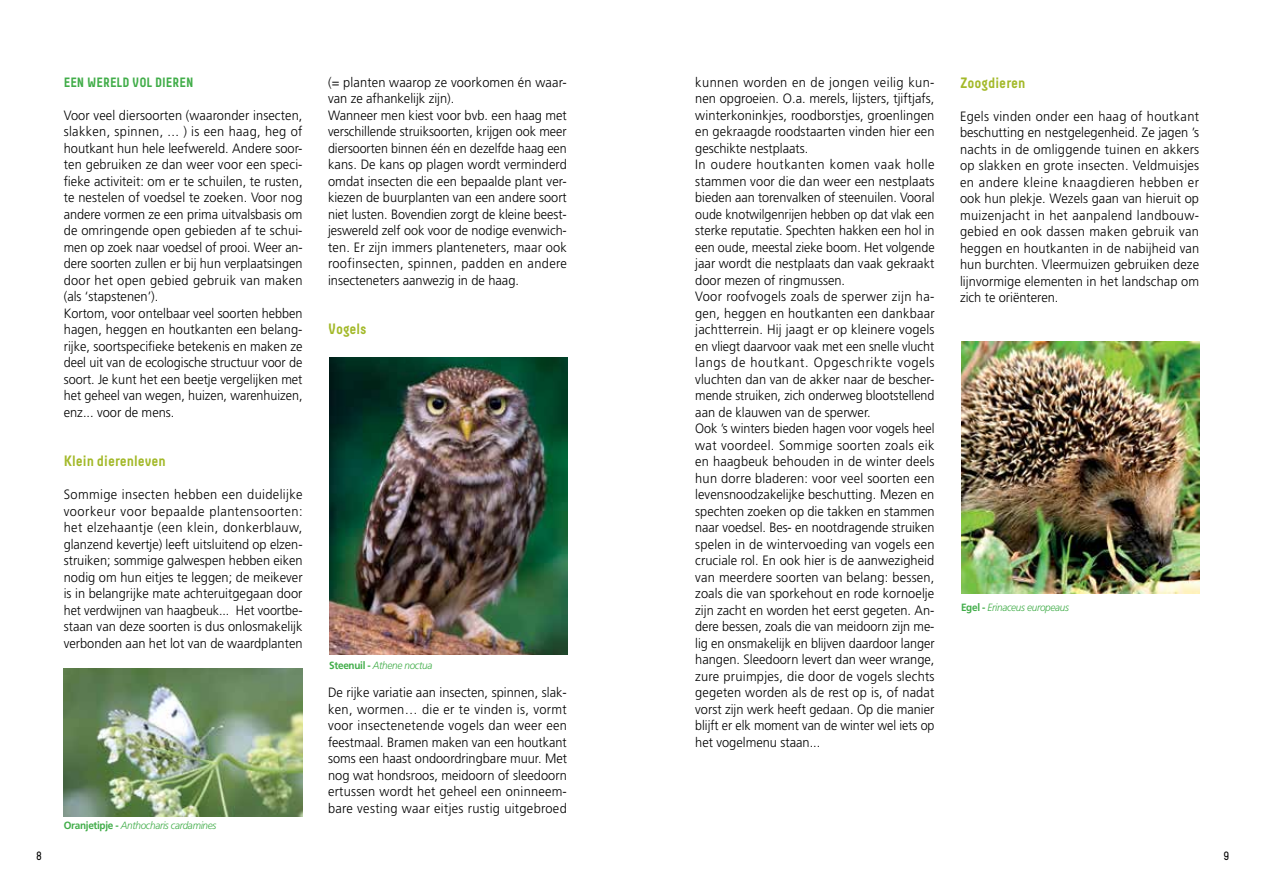
<style>
.page{position:relative;width:1263px;height:893px;background:#fff}
.page>*{position:absolute;margin:0;border:0;box-sizing:border-box;transform-origin:0 0}
.t1{font:700 15px "Decima";color:#a3b929;scale:.95 1}
.t2{font:300 13.5px/16.5px "Frutiger";color:#000;scale:.95 1}
.t3{font:700 13.5px "Decima";color:#41ad49;scale:.95 1}
.t4{font:12px "Decima";color:#000;scale:.95 1}
.t5{font:italic 300 10.5px "Frutiger";letter-spacing:-.03em;color:#41ad49;scale:.95 1}
.s1{font-weight:700;font-style:normal}
</style>
<div class="page">
<img style="left:64px;top:668px;width:238px;height:148px">
<img style="left:329px;top:357px;width:239px;height:298px">
<img style="left:961px;top:342px;width:238px;height:252px">
<p class="t3" style="left:64px;top:74px;width:138px">EEN WERELD VOL DIEREN</p>
<p class="t2" style="left:64px;top:107px;width:253px">Voor veel diersoorten (waaronder insecten, slakken, spinnen, ... ) is een haag, heg of houtkant hun hele leefwereld. Andere soor&shy;ten gebruiken ze dan weer voor een speci&shy;fieke activiteit: om er te schuilen, te rusten, te nestelen of voedsel te zoeken. Voor nog andere vormen ze een prima uitvalsbasis om de omringende open gebieden af te schui&shy;men op zoek naar voedsel of prooi. Weer an&shy;dere soorten zullen er bij hun verplaatsingen door het open gebied gebruik van maken (als ‘stapstenen’).<br>Kortom, voor ontelbaar veel soorten hebben hagen, heggen en houtkanten een belang&shy;rijke, soortspecifieke betekenis en maken ze deel uit van de ecologische structuur voor de soort. Je kunt het een beetje vergelijken met het geheel van wegen, huizen, warenhuizen, enz... voor de mens.</p>
<p class="t1" style="left:64px;top:452px;width:109px">Klein dierenleven</p>
<p class="t2" style="left:64px;top:486px;width:253px;text-align:justify">Sommige insecten hebben een duidelijke voorkeur voor bepaalde plantensoorten: het elzehaantje (een klein, donkerblauw, glanzend kevertje) leeft uitsluitend op elzen&shy;struiken; sommige galwespen hebben eiken nodig om hun eitjes te leggen; de meikever is in belangrijke mate achteruitgegaan door het verdwijnen van haagbeuk... Het voortbe&shy;staan van deze soorten is dus onlosmakelijk verbonden aan het lot van de waardplanten</p>
<p class="t5" style="left:64px;top:820px;width:162px"><span class="s1">Oranjetipje -</span> Anthocharis cardamines</p>
<p class="t2" style="left:328px;top:74px;width:253px">(= planten waarop ze voorkomen én waar&shy;van ze afhankelijk zijn).<br>Wanneer men kiest voor bvb. een haag met verschillende struiksoorten, krijgen ook meer diersoorten binnen één en dezelfde haag een kans. De kans op plagen wordt verminderd omdat insecten die een bepaalde plant ver&shy;kiezen de buurplanten van een andere soort niet lusten. Bovendien zorgt de kleine beest&shy;jeswereld zelf ook voor de nodige evenwich&shy;ten. Er zijn immers planteneters, maar ook roofinsecten, spinnen, padden en andere insecteneters aanwezig in de haag.</p>
<p class="t1" style="left:328px;top:320px;width:42px">Vogels</p>
<p class="t5" style="left:329px;top:659px;width:110px"><span class="s1">Steenuil -</span> Athene noctua</p>
<p class="t2" style="left:328px;top:684px;width:253px;text-align:justify">De rijke variatie aan insecten, spinnen, slak&shy;ken, wormen… die er te vinden is, vormt voor insectenetende vogels dan weer een feestmaal. Bramen maken van een houtkant soms een haast ondoordringbare muur. Met nog wat hondsroos, meidoorn of sleedoorn ertussen wordt het geheel een oninneem&shy;bare vesting waar eitjes rustig uitgebroed</p>
<p class="t2" style="left:695px;top:74px;width:253px">kunnen worden en de jongen veilig kun&shy;nen opgroeien. O.a. merels, lijsters, tjiftjafs, winterkoninkjes, roodborstjes, groenlingen en gekraagde roodstaarten vinden hier een geschikte nestplaats.<br>In oudere houtkanten komen vaak holle stammen voor die dan weer een nestplaats bieden aan torenvalken of steenuilen. Vooral oude knotwilgenrijen hebben op dat vlak een sterke reputatie. Spechten hakken een hol in een oude, meestal zieke boom. Het volgende jaar wordt die nestplaats dan vaak gekraakt door mezen of ringmussen.<br>Voor roofvogels zoals de sperwer zijn ha&shy;gen, heggen en houtkanten een dankbaar jachtterrein. Hij jaagt er op kleinere vogels en vliegt daarvoor vaak met een snelle vlucht langs de houtkant. Opgeschrikte vogels vluchten dan van de akker naar de bescher&shy;mende struiken, zich onderweg blootstellend aan de klauwen van de sperwer.<br>Ook ’s winters bieden hagen voor vogels heel wat voordeel. Sommige soorten zoals eik en haagbeuk behouden in de winter deels hun dorre bladeren: voor veel soorten een levensnoodzakelijke beschutting. Mezen en spechten zoeken op die takken en stammen naar voedsel. Bes- en nootdragende struiken spelen in de wintervoeding van vogels een cruciale rol. En ook hier is de aanwezigheid van meerdere soorten van belang: bessen, zoals die van sporkehout en rode kornoelje zijn zacht en worden het eerst gegeten. An&shy;dere bessen, zoals die van meidoorn zijn me&shy;lig en onsmakelijk en blijven daardoor langer hangen. Sleedoorn levert dan weer wrange, zure pruimpjes, die door de vogels slechts gegeten worden als de rest op is, of nadat vorst zijn werk heeft gedaan. Op die manier blijft er elk moment van de winter wel iets op het vogelmenu staan...</p>
<p class="t1" style="left:960px;top:74px;width:70px">Zoogdieren</p>
<p class="t2" style="left:960px;top:108px;width:253px;text-align:justify">Egels vinden onder een haag of houtkant beschutting en nestgelegenheid. Ze jagen ’s nachts in de omliggende tuinen en akkers op slakken en grote insecten. Veldmuisjes en andere kleine knaagdieren hebben er ook hun plekje. Wezels gaan van hieruit op muizenjacht in het aanpalend landbouw&shy;gebied en ook dassen maken gebruik van heggen en houtkanten in de nabijheid van hun burchten. Vleermuizen gebruiken deze lijnvormige elementen in het landschap om zich te oriënteren.</p>
<p class="t5" style="left:961px;top:601px;width:115px"><span class="s1">Egel -</span> Erinaceus europeaus</p>
<p class="t4" style="left:36px;top:849px;width:8px">8</p>
<p class="t4" style="left:1223px;top:849px;width:8px">9</p>
</div>
